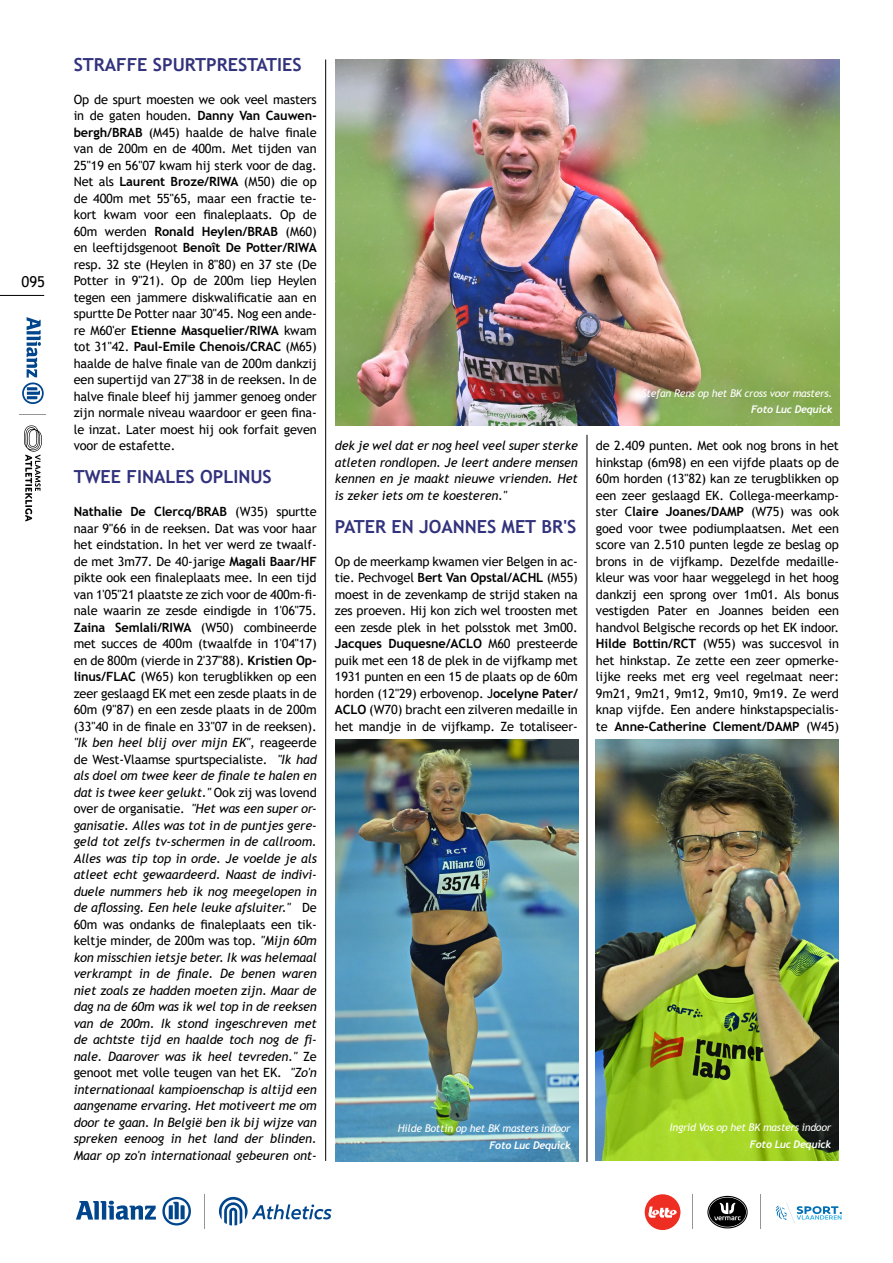
<style>
.page{position:relative;width:893px;height:1263px;background:#fff}
.page>*{position:absolute;margin:0;border:0;box-sizing:border-box;transform-origin:0 0}
.Intro_Atletiek{font:700 18px "Trebuchet MS";color:#32327d}
.t1{font:15px "Trebuchet MS";color:#000}
.Intro_Atletiek-2{font:12.75px/16.5px "Trebuchet MS";letter-spacing:-.01em;color:#000;text-align:justify}
.Intro_Atletiek-3{font:italic 12.75px/16.5px "Trebuchet MS";letter-spacing:-.01em;color:#000;text-align:justify}
.Broodtekst_Atletiek{font:italic 10.5px "Trebuchet MS";letter-spacing:-.02em;color:#fff}
.Broodtekst_Atletiek-2{font:italic 700 10.5px "Trebuchet";letter-spacing:-.02em;color:#fff}
.s1{font-weight:700}
.s2{font-weight:700;font-style:normal}
.s3{font-style:normal}
</style>
<div class="page">
<hr style="left:325px;top:60px;width:1px;height:1101px;background:#000">
<hr style="left:587px;top:435px;width:1px;height:727px;background:#000">
<img style="left:335px;top:740px;width:243px;height:421px">
<img style="left:335px;top:60px;width:504px;height:365px">
<img style="left:595px;top:740px;width:243px;height:420px">
<hr style="left:0;top:295px;width:44px;height:1px;background:#000">
<svg style="left:22px;top:317px;width:22px;height:87px"></svg>
<svg style="left:20px;top:414px;width:26px;height:1px"></svg>
<svg style="left:24px;top:425px;width:18px;height:96px"></svg>
<div style="left:645px;top:1194px;width:35px;height:36px;background:#ee2e22;border-radius:50%"></div>
<svg style="left:648px;top:1206px;width:29px;height:12px"></svg>
<svg style="left:707px;top:1196px;width:41px;height:32px"></svg>
<svg style="left:775px;top:1202px;width:67px;height:21px"></svg>
<hr style="left:692px;top:1194px;width:1px;height:35px;background:#939598">
<hr style="left:760px;top:1194px;width:1px;height:35px;background:#939598">
<svg style="left:76px;top:1201px;width:80px;height:19px"></svg>
<svg style="left:162px;top:1197px;width:29px;height:28px"></svg>
<hr style="left:204px;top:1194px;width:1px;height:34px;background:#939598">
<svg style="left:219px;top:1197px;width:113px;height:28px"></svg>
<p class="t1" style="left:22px;top:273px;width:25px">095</p>
<p class="Intro_Atletiek" style="left:74px;top:53px;width:229px">STRAFFE SPURTPRESTATIES</p>
<p class="Intro_Atletiek-2" style="left:74px;top:91px;width:245px">Op de spurt moesten we ook veel masters in de gaten houden. <span class="s1">Danny Van Cauwen&shy;bergh/BRAB</span> (M45) haalde de halve finale van de 200m en de 400m. Met tijden van 25"19 en 56"07 kwam hij sterk voor de dag.<br>Net als <span class="s1">Laurent Broze/RIWA</span> (M50) die op de 400m met 55"65, maar een fractie te&shy;kort kwam voor een finaleplaats. Op de 60m werden <span class="s1">Ronald Heylen/BRAB</span> (M60) en leeftijdsgenoot <span class="s1">Benoît De Potter/RIWA </span>resp. 32 ste (Heylen in 8"80) en 37 ste (De Potter in 9"21). Op de 200m liep Heylen tegen een jammere diskwalificatie aan en spurtte De Potter naar 30"45. Nog een ande&shy;re M60'er <span class="s1">Etienne Masquelier/RIWA</span> kwam tot 31"42. <span class="s1">Paul-Emile Chenois/CRAC</span> (M65) haalde de halve finale van de 200m dankzij een supertijd van 27"38 in de reeksen. In de halve finale bleef hij jammer genoeg onder zijn normale niveau waardoor er geen fina&shy;le inzat. Later moest hij ook forfait geven voor de estafette.</p>
<p class="Intro_Atletiek" style="left:74px;top:465px;width:200px">TWEE FINALES OPLINUS</p>
<p class="Intro_Atletiek-3" style="left:74px;top:503px;width:245px"><span class="s2">Nathalie De Clercq/BRAB</span> <span class="s3">(W35) spurtte naar 9"66 in de reeksen. Dat was voor haar het eindstation. In het ver werd ze twaalf&shy;de met 3m77. De 40-jarige</span> <span class="s2">Magali Baar/HF </span><span class="s3">pikte ook een finaleplaats mee. In een tijd van 1'05"21 plaatste ze zich voor de 400m-fi&shy;nale waarin ze zesde eindigde in 1'06"75.<br></span><span class="s2">Zaina Semlali/RIWA</span> <span class="s3">(W50) combineerde met succes de 400m (twaalfde in 1'04"17) en de 800m (vierde in 2'37"88).</span> <span class="s2">Kristien Op&shy;linus/FLAC</span> <span class="s3">(W65) kon terugblikken op een zeer geslaagd EK met een zesde plaats in de 60m (9"87) en een zesde plaats in de 200m (33"40 in de finale en 33"07 in de reeksen). </span>"Ik ben heel blij over mijn EK"<span class="s3">, reageerde de West-Vlaamse spurtspecialiste.</span> "Ik had als doel om twee keer de finale te halen en dat is twee keer gelukt." <span class="s3">Ook zij was lovend over de organisatie.</span> "Het was een super or&shy;ganisatie. Alles was tot in de puntjes gere&shy;geld tot zelfs tv-schermen in de callroom.<br>Alles was tip top in orde. Je voelde je als atleet echt gewaardeerd. Naast de indivi&shy;duele nummers heb ik nog meegelopen in de aflossing. Een hele leuke afsluiter." <span class="s3">De 60m was ondanks de finaleplaats een tik&shy;keltje minder, de 200m was top.</span> "Mijn 60m kon misschien ietsje beter. Ik was helemaal verkrampt in de finale. De benen waren niet zoals ze hadden moeten zijn. Maar de dag na de 60m was ik wel top in de reeksen van de 200m. Ik stond ingeschreven met de achtste tijd en haalde toch nog de fi&shy;nale. Daarover was ik heel tevreden." <span class="s3">Ze genoot met volle teugen van het EK.</span> "Zo'n internationaal kampioenschap is altijd een aangename ervaring. Het motiveert me om door te gaan. In België ben ik bij wijze van spreken eenoog in het land der blinden.<br>Maar op zo'n internationaal gebeuren ont-</p>
<p class="Intro_Atletiek-3" style="left:335px;top:437px;width:245px">dek je wel dat er nog heel veel super sterke atleten rondlopen. Je leert andere mensen kennen en je maakt nieuwe vrienden. Het is zeker iets om te koesteren."</p>
<p class="Intro_Atletiek" style="left:335px;top:515px;width:243px">PATER EN JOANNES MET BR'S</p>
<p class="Intro_Atletiek-2" style="left:335px;top:553px;width:245px">Op de meerkamp kwamen vier Belgen in ac&shy;tie. Pechvogel <span class="s1">Bert Van Opstal/ACHL</span> (M55) moest in de zevenkamp de strijd staken na zes proeven. Hij kon zich wel troosten met een zesde plek in het polsstok met 3m00.<br><span class="s1">Jacques Duquesne/ACLO</span> M60 presteerde puik met een 18 de plek in de vijfkamp met 1931 punten en een 15 de plaats op de 60m horden (12"29) erbovenop. J<span class="s1">ocelyne Pater/ ACLO</span> (W70) bracht een zilveren medaille in het mandje in de vijfkamp. Ze totaliseer-</p>
<p class="Broodtekst_Atletiek" style="left:398px;top:1122px;width:174px">Hilde Bottin op het BK masters indoor</p>
<p class="Broodtekst_Atletiek-2" style="left:489px;top:1138px;width:83px">Foto Luc Dequick</p>
<p class="Broodtekst_Atletiek" style="left:642px;top:387px;width:192px">Stefan Rens op het BK cross voor masters.</p>
<p class="Broodtekst_Atletiek-2" style="left:751px;top:403px;width:83px">Foto Luc Dequick</p>
<p class="Intro_Atletiek-2" style="left:596px;top:437px;width:245px">de 2.409 punten. Met ook nog brons in het hinkstap (6m98) en een vijfde plaats op de 60m horden (13"82) kan ze terugblikken op een zeer geslaagd EK. Collega-meerkamp&shy;ster C<span class="s1">laire Joanes/DAMP</span> (W75) was ook goed voor twee podiumplaatsen. Met een score van 2.510 punten legde ze beslag op brons in de vijfkamp. Dezelfde medaille&shy;kleur was voor haar weggelegd in het hoog dankzij een sprong over 1m01. Als bonus vestigden Pater en Joannes beiden een handvol Belgische records op het EK indoor.<br><span class="s1">Hilde Bottin/RCT</span> (W55) was succesvol in het hinkstap. Ze zette een zeer opmerke&shy;lijke reeks met erg veel regelmaat neer:<br>9m21, 9m21, 9m12, 9m10, 9m19. Ze werd knap vijfde. Een andere hinkstapspecialis&shy;te <span class="s1">Anne-Catherine Clement/DAMP</span> (W45)</p>
<p class="Broodtekst_Atletiek" style="left:670px;top:1121px;width:163px">Ingrid Vos op het BK masters indoor</p>
<p class="Broodtekst_Atletiek-2" style="left:750px;top:1137px;width:83px">Foto Luc Dequick</p>
</div>
